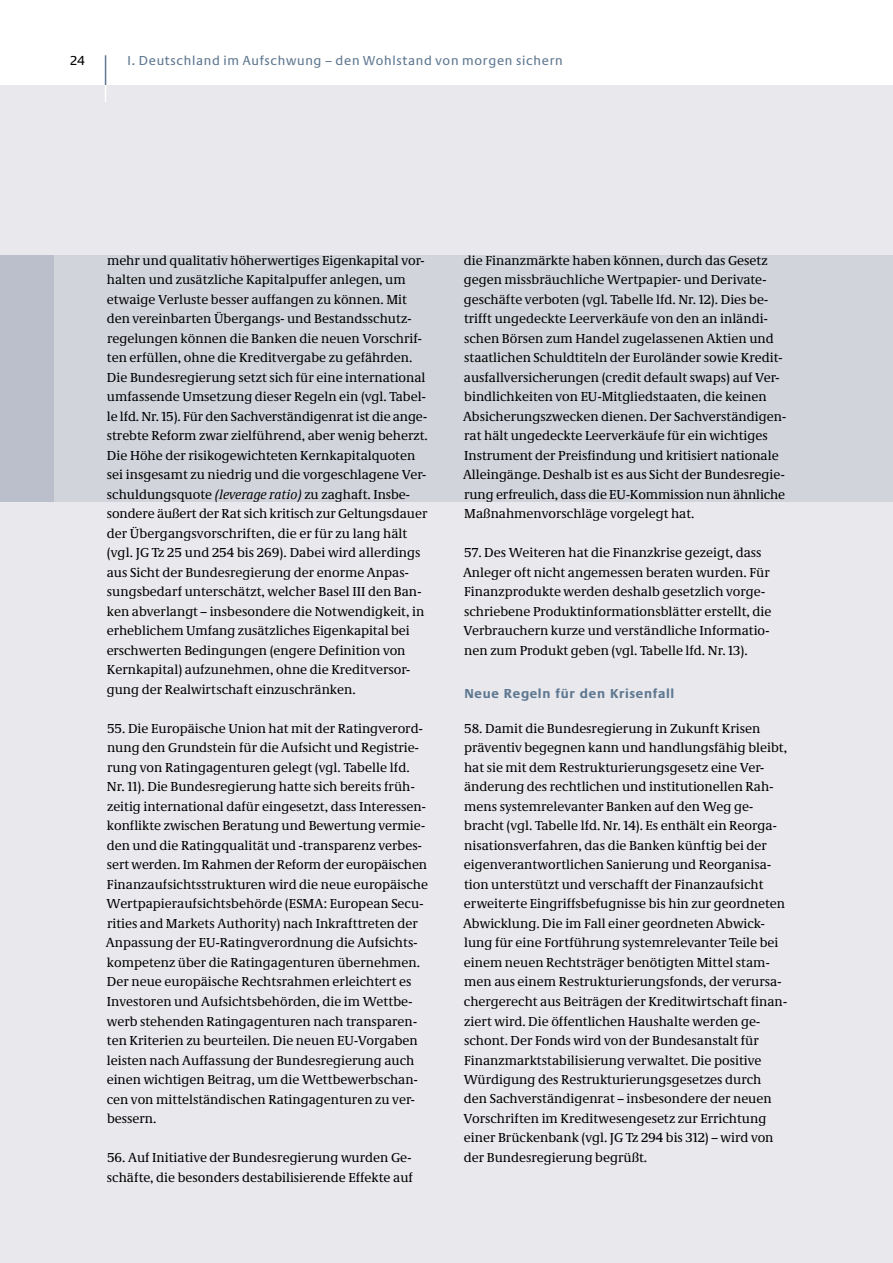
<style>
.page{position:relative;width:893px;height:1263px;background:#fff}
.page>*{position:absolute;margin:0;border:0;box-sizing:border-box;transform-origin:0 0}
.t1{font:13.5px/19.5px "Neue Demos";color:#000}
.t2{font:13.5px "Neue Praxis";letter-spacing:.05em;color:#5f7891}
.t3{font:700 13.5px "Neue Praxis";letter-spacing:.05em;color:#5f7891}
.t4{font:13.5px "Neue Praxis";color:#000}
.s1{font-style:italic}
</style>
<div class="page">
<div style="left:0;top:85px;width:893px;height:1178px;background:#e9e9ed"></div>
<div style="left:0;top:255px;width:893px;height:247px;background:#d2d4dc"></div>
<div style="left:0;top:255px;width:53px;height:247px;background:#babfcb"></div>
<hr style="left:105px;top:55px;width:1px;height:30px;background:#5f7891">
<svg style="left:105px;top:85px;width:1px;height:17px"></svg>
<p class="t4" style="left:71px;top:53px;width:16px">24</p>
<p class="t2" style="left:128px;top:53px;width:437px">I. Deutschland im Aufschwung – den Wohlstand von morgen sichern</p>
<p class="t1" style="left:107px;top:250px;width:323px">mehr und qualitativ höherwertiges Eigenkapital vor&shy;halten und zusätzliche Kapitalpuffer anlegen, um etwaige Verluste besser auffangen zu können. Mit den vereinbarten Übergangs- und Bestandsschutz&shy;regelungen können die Banken die neuen Vorschrif&shy;ten erfüllen, ohne die Kreditvergabe zu gefährden.<br>Die Bundesregierung setzt sich für eine international umfassende Umsetzung dieser Regeln ein (vgl. Tabel&shy;le lfd. Nr. 15). Für den Sachverständigenrat ist die ange&shy;strebte Reform zwar zielführend, aber wenig beherzt.<br>Die Höhe der risikogewichteten Kernkapitalquoten sei insgesamt zu niedrig und die vorgeschlagene Ver&shy;schuldungsquote <span class="s1">(leverage ratio)</span> zu zaghaft. Insbe&shy;sondere äußert der Rat sich kritisch zur Geltungsdauer der Übergangsvorschriften, die er für zu lang hält (vgl. JG Tz 25 und 254 bis 269). Dabei wird allerdings aus Sicht der Bundesregierung der enorme Anpas&shy;sungsbedarf unterschätzt, welcher Basel III den Ban&shy;ken abverlangt – insbesondere die Notwendigkeit, in erheblichem Umfang zusätzliches Eigenkapital bei erschwerten Bedingungen (engere Definition von Kernkapital) aufzunehmen, ohne die Kreditversor&shy;gung der Realwirtschaft einzuschränken.</p>
<p class="t1" style="left:106px;top:718px;width:324px">55. Die Europäische Union hat mit der Ratingverord&shy;nung den Grundstein für die Aufsicht und Registrie&shy;rung von Ratingagenturen gelegt (vgl. Tabelle lfd.<br>Nr. 11). Die Bundesregierung hatte sich bereits früh&shy;zeitig international dafür eingesetzt, dass Interessen&shy;konflikte zwischen Beratung und Bewertung vermie&shy;den und die Ratingqualität und -transparenz verbes&shy;sert werden. Im Rahmen der Reform der europäischen Finanzaufsichtsstrukturen wird die neue europäische Wertpapieraufsichtsbehörde (ESMA: European Secu&shy;rities and Markets Authority) nach Inkrafttreten der Anpassung der EU-Ratingverordnung die Aufsichts&shy;kompetenz über die Ratingagenturen übernehmen.<br>Der neue europäische Rechtsrahmen erleichtert es Investoren und Aufsichtsbehörden, die im Wettbe&shy;werb stehenden Ratingagenturen nach transparen&shy;ten Kriterien zu beurteilen. Die neuen EU-Vorgaben leisten nach Auffassung der Bundesregierung auch einen wichtigen Beitrag, um die Wettbewerbschan&shy;cen von mittelständischen Ratingagenturen zu ver&shy;bessern.</p>
<p class="t1" style="left:107px;top:1147px;width:307px">56. Auf Initiative der Bundesregierung wurden Ge&shy;schäfte, die besonders destabilisierende Effekte auf</p>
<p class="t1" style="left:463px;top:250px;width:325px">die Finanzmärkte haben können, durch das Gesetz gegen missbräuchliche Wertpapier- und Derivate&shy;geschäfte verboten (vgl. Tabelle lfd. Nr. 12). Dies be&shy;trifft ungedeckte Leerverkäufe von den an inländi&shy;schen Börsen zum Handel zugelassenen Aktien und staatlichen Schuldtiteln der Euroländer sowie Kredit&shy;ausfallversicherungen (credit default swaps) auf Ver&shy;bindlichkeiten von EU-Mitgliedstaaten, die keinen Absicherungszwecken dienen. Der Sachverständigen&shy;rat hält ungedeckte Leerverkäufe für ein wichtiges Instrument der Preisfindung und kritisiert nationale Alleingänge. Deshalb ist es aus Sicht der Bundesregie&shy;rung erfreulich, dass die EU-Kommission nun ähnliche Maßnahmenvorschläge vorgelegt hat.</p>
<p class="t1" style="left:463px;top:543px;width:310px">57. Des Weiteren hat die Finanzkrise gezeigt, dass Anleger oft nicht angemessen beraten wurden. Für Finanzprodukte werden deshalb gesetzlich vorge&shy;schriebene Produktinformationsblätter erstellt, die Verbrauchern kurze und verständliche Informatio&shy;nen zum Produkt geben (vgl. Tabelle lfd. Nr. 13).</p>
<h4 class="t3" style="left:464px;top:685px;width:212px">Neue Regeln für den Krisenfall</h4>
<p class="t1" style="left:463px;top:718px;width:326px">58. Damit die Bundesregierung in Zukunft Krisen präventiv begegnen kann und handlungsfähig bleibt, hat sie mit dem Restrukturierungsgesetz eine Ver&shy;änderung des rechtlichen und institutionellen Rah&shy;mens systemrelevanter Banken auf den Weg ge&shy;bracht (vgl. Tabelle lfd. Nr. 14). Es enthält ein Reorga&shy;nisationsverfahren, das die Banken künftig bei der eigenverantwortlichen Sanierung und Reorganisa&shy;tion unterstützt und verschafft der Finanzaufsicht erweiterte Eingriffsbefugnisse bis hin zur geordneten Abwicklung. Die im Fall einer geordneten Abwick&shy;lung für eine Fortführung systemrelevanter Teile bei einem neuen Rechtsträger benötigten Mittel stam&shy;men aus einem Restrukturierungsfonds, der verursa&shy;chergerecht aus Beiträgen der Kreditwirtschaft finan&shy;ziert wird. Die öffentlichen Haushalte werden ge&shy;schont. Der Fonds wird von der Bundesanstalt für Finanzmarktstabilisierung verwaltet. Die positive Würdigung des Restrukturierungsgesetzes durch den Sachverständigenrat – insbesondere der neuen Vorschriften im Kreditwesengesetz zur Errichtung einer Brückenbank (vgl. JG Tz 294 bis 312) – wird von der Bundesregierung begrüßt.</p>
</div>
